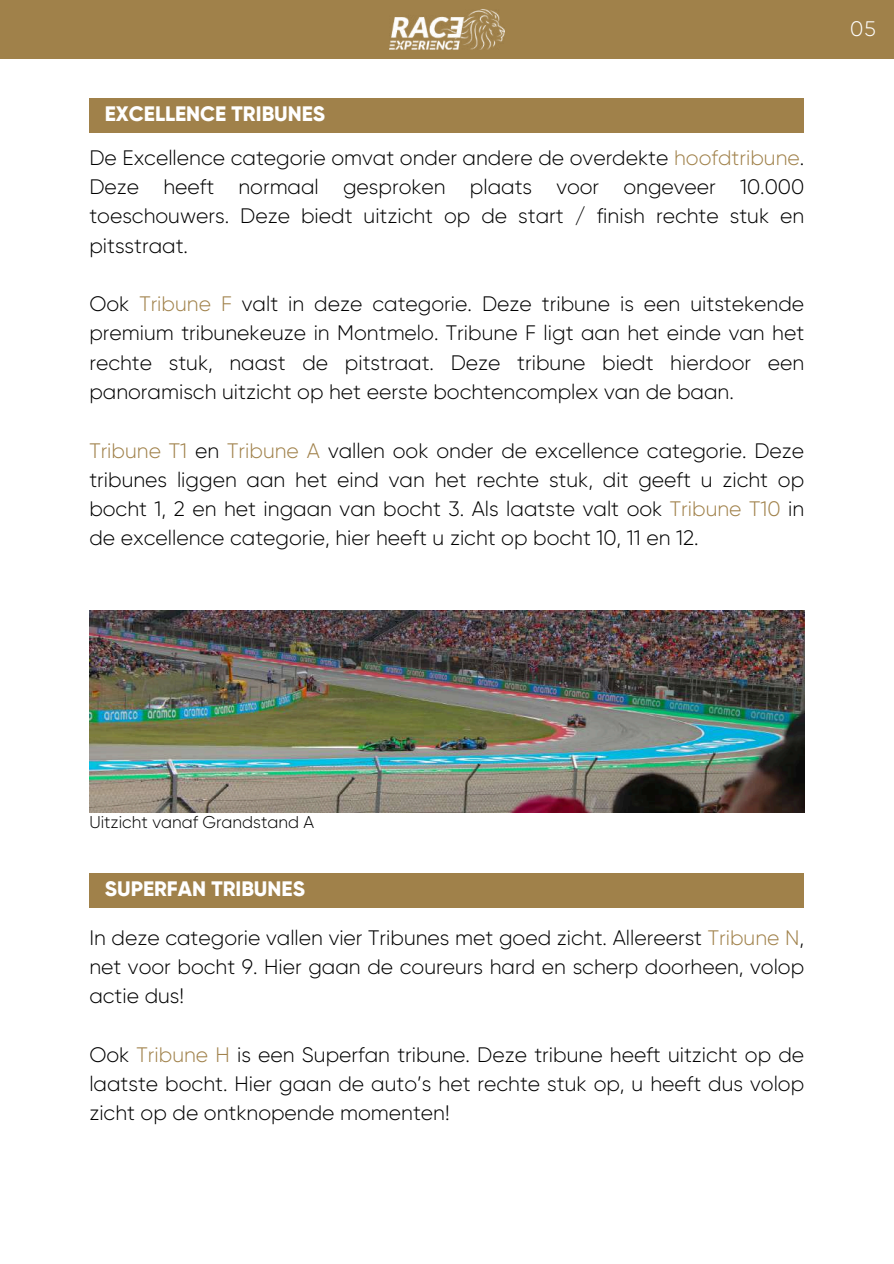
<style>
.page{position:relative;width:894px;height:1264px;background:#fff}
.page>*{position:absolute;margin:0;border:0;box-sizing:border-box;transform-origin:0 0}
.t1{font:300 21px/29.2px "Gilroy";color:#000;text-align:justify}
.t2{font:800 21px "Gilroy";color:#fff}
.t3{font:300 21px "Gilroy";color:#fff}
.t4{font:300 17.1px "Gilroy";color:#000}
.s1{color:#a0814a}
</style>
<div class="page">
<div style="left:0;top:0;width:893px;height:59px;background:#a0814a"></div>
<img style="left:389px;top:9px;width:115px;height:41px">
<img style="left:89px;top:610px;width:714px;height:202px">
<div style="left:89px;top:98px;width:715px;height:35px;background:#a0814a"></div>
<div style="left:89px;top:872px;width:715px;height:35px;background:#a0814a"></div>
<p class="t2" style="left:105px;top:101px;width:222px">EXCELLENCE TRIBUNES</p>
<p class="t1" style="left:89px;top:143px;width:716px">De Excellence categorie omvat onder andere de overdekte <span class="s1">hoofdtribune</span>.<br>Deze heeft normaal gesproken plaats voor ongeveer 10.000 toeschouwers. Deze biedt uitzicht op de start / finish rechte stuk en pitsstraat.</p>
<p class="t1" style="left:89px;top:289px;width:716px">Ook <span class="s1">Tribune F</span> valt in deze categorie. Deze tribune is een uitstekende premium tribunekeuze in Montmelo. Tribune F ligt aan het einde van het rechte stuk, naast de pitstraat. Deze tribune biedt hierdoor een panoramisch uitzicht op het eerste bochtencomplex van de baan.</p>
<p class="t1" style="left:89px;top:436px;width:716px"><span class="s1">Tribune T1</span> en <span class="s1">Tribune A</span> vallen ook onder de excellence categorie. Deze tribunes liggen aan het eind van het rechte stuk, dit geeft u zicht op bocht 1, 2 en het ingaan van bocht 3. Als laatste valt ook <span class="s1">Tribune T10</span> in de excellence categorie, hier heeft u zicht op bocht 10, 11 en 12.</p>
<p class="t3" style="left:850px;top:16px;width:27px">05</p>
<p class="t4" style="left:89px;top:812px;width:226px">Uitzicht vanaf Grandstand A</p>
<p class="t2" style="left:105px;top:875px;width:201px">SUPERFAN TRIBUNES</p>
<p class="t1" style="left:89px;top:923px;width:716px">In deze categorie vallen vier Tribunes met goed zicht. Allereerst <span class="s1">Tribune N</span>, net voor bocht 9. Hier gaan de coureurs hard en scherp doorheen, volop actie dus!</p>
<p class="t1" style="left:89px;top:1040px;width:716px">Ook <span class="s1">Tribune H</span> is een Superfan tribune. Deze tribune heeft uitzicht op de laatste bocht. Hier gaan de auto’s het rechte stuk op, u heeft dus volop zicht op de ontknopende momenten!</p>
</div>
